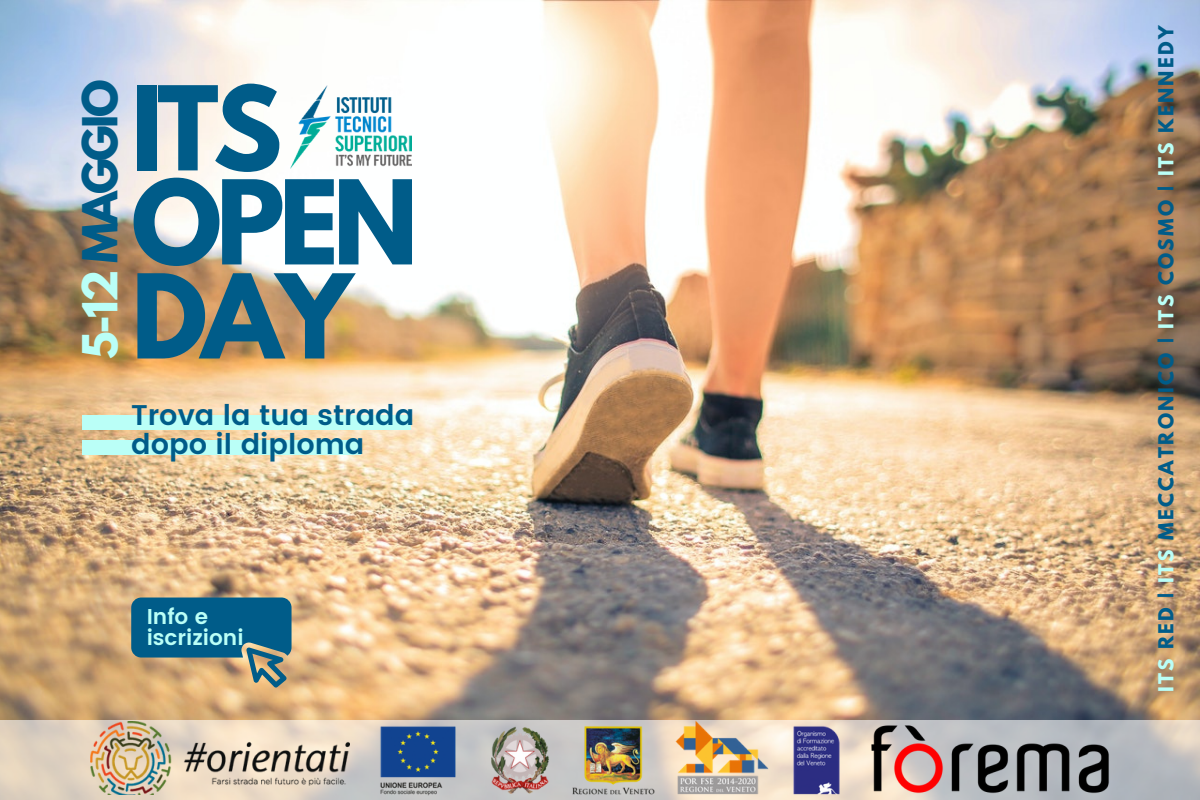
<style>
.page{position:relative;width:1200px;height:800px;background:#fff}
.page>*{position:absolute;margin:0;border:0;box-sizing:border-box;transform-origin:0 0}
.t1{font:700 103.25px/94px "League Spartan";letter-spacing:-.055em;color:#005c89}
.t2{font:700 42.75px "League Spartan";color:#005c89}
.t3{font:600 28.5px/28.4px "Poppins";color:#005c89}
.t4{font:600 21.5px/21.4px "Poppins";color:#bafff7}
.t5{font:700 18.38px "League Spartan";letter-spacing:.125em;color:#005c89}
.s1{color:#bafff7}
</style>
<div class="page">
<img style="left:0;top:0;width:1200px;height:720px">
<img style="left:290px;top:85px;width:121px;height:84px">
<svg style="left:0;top:720px;width:1200px;height:80px;background:#d2cbc1"></svg>
<img style="left:869px;top:724px;width:241px;height:74px">
<img style="left:379px;top:720px;width:461px;height:77px">
<img style="left:90px;top:721px;width:260px;height:73px">
<div style="left:82px;top:441px;width:279px;height:14px;background:#bafff7"></div>
<div style="left:82px;top:415px;width:329px;height:15px;background:#bafff7"></div>
<svg style="left:131px;top:597px;width:161px;height:90px;background:#467684"></svg>
<p class="t2" style="left:79px;top:359px;width:281px;rotate:-90deg"><span class="s1">5-12</span> MAG IO</p>
<p class="t1" style="left:131px;top:95px;width:153px">ITS</p>
<p class="t1" style="left:131px;top:189px;width:288px">OPEN<br>DAY</p>
<p class="t3" style="left:131px;top:401px;width:285px">Trova la tua strada dopo il diploma</p>
<p class="t4" style="left:147px;top:606px;width:99px">Info e iscrizioni</p>
<p class="t5" style="left:1157px;top:692px;width:669px;rotate:-90deg"><span class="s1">ITS</span> RED | <span class="s1">ITS</span> MECCATRONICO | <span class="s1">ITS</span> COSMO | <span class="s1">ITS</span> KENNEDY</p>
</div>
